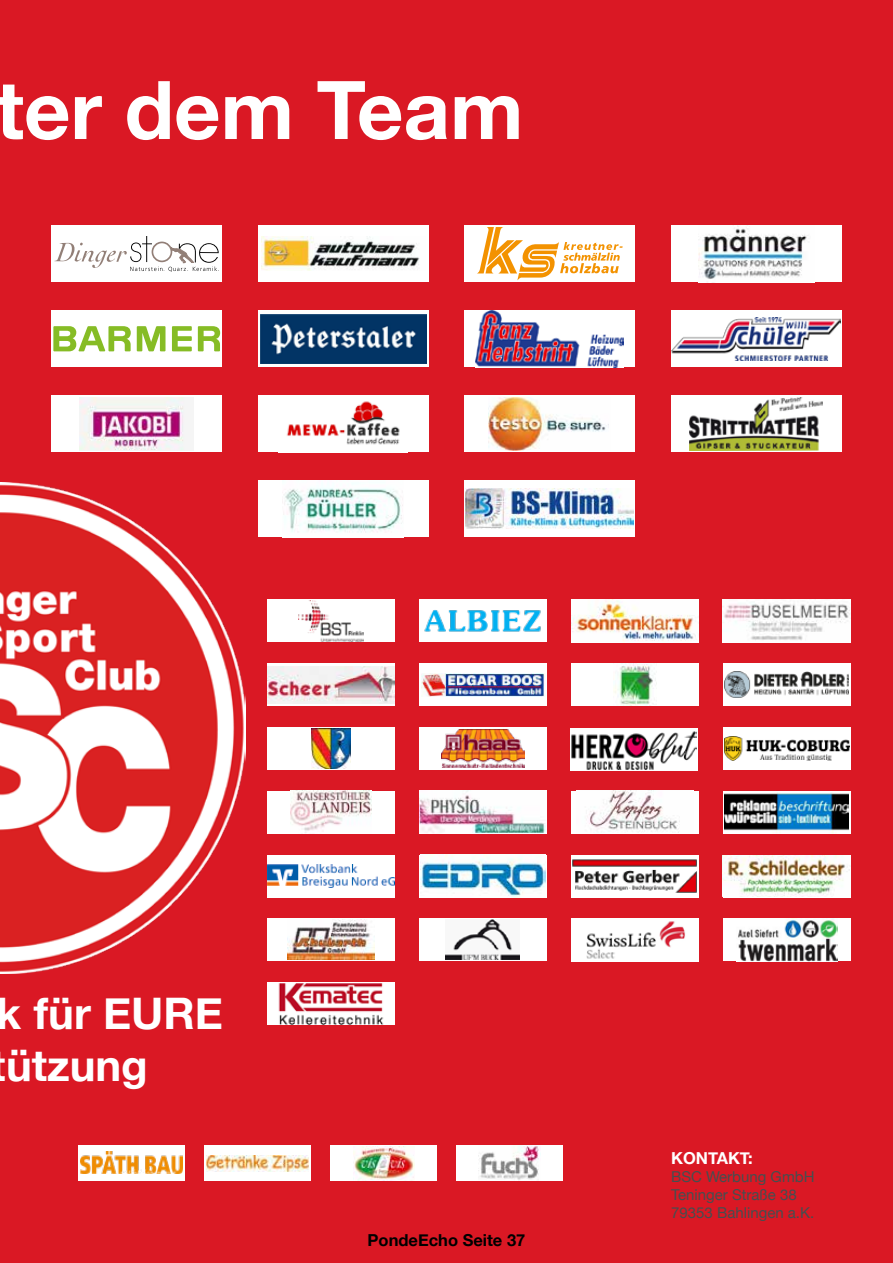
<style>
.page{position:relative;width:893px;height:1263px;background:#da1824}
.page>*{position:absolute;margin:0;border:0;box-sizing:border-box;transform-origin:0 0}
.t1{font:700 81px "Helvetica Neue";color:#fff}
.t2{font:700 43.5px/52.2px "Helvetica Neue";color:#fff}
.t3{font:700 16.5px "Helvetica Neue";color:#000}
.t4{font:700 16.5px "Helvetica Neue";color:#fff}
.t5{font:15px/18px "Helvetica Neue";color:#444f50}
</style>
<div class="page">
<img style="left:0;top:482px;width:246px;height:491px">
<div style="left:52px;top:225px;width:170px;height:57px;background:#fff"></div>
<svg style="left:54px;top:236px;width:165px;height:36px"></svg>
<div style="left:258px;top:225px;width:170px;height:57px;background:#fff"></div>
<img style="left:261px;top:237px;width:159px;height:33px">
<div style="left:465px;top:225px;width:170px;height:57px;background:#fff"></div>
<svg style="left:477px;top:227px;width:146px;height:53px"></svg>
<div style="left:671px;top:225px;width:170px;height:57px;background:#fff"></div>
<img style="left:698px;top:226px;width:110px;height:53px">
<div style="left:52px;top:310px;width:170px;height:57px;background:#fff"></div>
<svg style="left:53px;top:326px;width:167px;height:25px"></svg>
<svg style="left:258px;top:310px;width:170px;height:57px;fill:#fff"></svg>
<img style="left:260px;top:314px;width:166px;height:49px">
<div style="left:465px;top:310px;width:170px;height:57px;background:#fff"></div>
<img style="left:476px;top:310px;width:148px;height:57px">
<div style="left:671px;top:310px;width:170px;height:57px;background:#fff"></div>
<img style="left:672px;top:317px;width:169px;height:43px">
<div style="left:258px;top:395px;width:170px;height:57px;background:#fff"></div>
<img style="left:286px;top:401px;width:114px;height:44px">
<div style="left:465px;top:395px;width:170px;height:57px;background:#fff"></div>
<img style="left:489px;top:397px;width:120px;height:53px">
<div style="left:671px;top:395px;width:170px;height:57px;background:#fff"></div>
<img style="left:690px;top:397px;width:133px;height:53px">
<div style="left:267px;top:600px;width:128px;height:42px;background:#fff"></div>
<img style="left:298px;top:600px;width:66px;height:41px">
<div style="left:419px;top:600px;width:128px;height:42px;background:#fff"></div>
<img style="left:424px;top:610px;width:117px;height:22px">
<img style="left:571px;top:600px;width:128px;height:42px">
<img style="left:723px;top:600px;width:127px;height:42px">
<div style="left:267px;top:663px;width:128px;height:43px;background:linear-gradient(to right,#f8f8f8,#f8f8f8)"></div>
<img style="left:267px;top:666px;width:128px;height:37px">
<div style="left:419px;top:663px;width:128px;height:43px;background:#fff"></div>
<img style="left:421px;top:673px;width:123px;height:23px">
<div style="left:571px;top:663px;width:128px;height:43px;background:#fff"></div>
<img style="left:613px;top:663px;width:43px;height:43px">
<div style="left:723px;top:663px;width:127px;height:43px;background:#fff"></div>
<img style="left:725px;top:672px;width:124px;height:25px">
<div style="left:267px;top:727px;width:128px;height:43px;background:#fff"></div>
<img style="left:312px;top:728px;width:38px;height:41px">
<div style="left:419px;top:727px;width:128px;height:43px;background:#fff"></div>
<img style="left:442px;top:730px;width:82px;height:37px">
<svg style="left:570px;top:728px;width:127px;height:43px"></svg>
<img style="left:571px;top:730px;width:126px;height:39px">
<div style="left:723px;top:727px;width:127px;height:43px;background:#fff"></div>
<img style="left:724px;top:736px;width:125px;height:25px">
<div style="left:267px;top:791px;width:128px;height:42px;background:#fff"></div>
<img style="left:291px;top:791px;width:80px;height:42px">
<img style="left:419px;top:791px;width:128px;height:42px">
<div style="left:571px;top:791px;width:128px;height:42px;background:#fff"></div>
<img style="left:587px;top:791px;width:93px;height:42px">
<svg style="left:723px;top:791px;width:127px;height:42px"></svg>
<img style="left:725px;top:793px;width:123px;height:40px">
<div style="left:267px;top:855px;width:128px;height:42px;background:#fff"></div>
<img style="left:267px;top:864px;width:128px;height:24px">
<svg style="left:419px;top:855px;width:128px;height:42px"></svg>
<img style="left:420px;top:855px;width:125px;height:42px">
<div style="left:571px;top:855px;width:128px;height:42px;background:#fff"></div>
<img style="left:573px;top:860px;width:124px;height:32px">
<img style="left:723px;top:855px;width:127px;height:42px">
<div style="left:267px;top:918px;width:128px;height:43px;background:#fff"></div>
<img style="left:288px;top:920px;width:86px;height:40px">
<div style="left:419px;top:918px;width:128px;height:43px;background:#fff"></div>
<img style="left:446px;top:920px;width:74px;height:40px">
<img style="left:571px;top:918px;width:128px;height:43px">
<div style="left:723px;top:918px;width:127px;height:43px;background:#fff"></div>
<img style="left:738px;top:918px;width:99px;height:43px">
<img style="left:267px;top:982px;width:128px;height:43px">
<div style="left:78px;top:1145px;width:107px;height:35px;background:#fff"></div>
<img style="left:80px;top:1152px;width:103px;height:21px">
<div style="left:204px;top:1146px;width:107px;height:35px;background:#fff"></div>
<img style="left:206px;top:1155px;width:103px;height:16px">
<div style="left:331px;top:1146px;width:106px;height:35px;background:#fff"></div>
<img style="left:353px;top:1146px;width:61px;height:34px">
<div style="left:456px;top:1145px;width:107px;height:35px;background:#fff"></div>
<img style="left:479px;top:1145px;width:60px;height:35px">
<div style="left:258px;top:480px;width:170px;height:57px;background:#fff"></div>
<img style="left:284px;top:483px;width:119px;height:50px">
<div style="left:465px;top:480px;width:170px;height:57px;background:#fff"></div>
<img style="left:466px;top:489px;width:168px;height:40px">
<div style="left:52px;top:395px;width:170px;height:57px;background:#fff"></div>
<img style="left:80px;top:398px;width:105px;height:52px">
<h1 class="t1" style="left:-4px;top:47px;width:529px">ter dem Team</h1>
<h2 class="t2" style="left:-3px;top:988px;width:228px">k für EURE ützung</h2>
<p class="t3" style="left:368px;top:1227px;width:159px">PondeEcho Seite 37</p>
<p class="t4" style="left:671px;top:1145px;width:83px">KONTAKT:</p>
<p class="t5" style="left:671px;top:1168px;width:145px">BSC Werbung GmbH<br>Teninger Straße 38<br>79353 Bahlingen a.K.</p>
</div>
